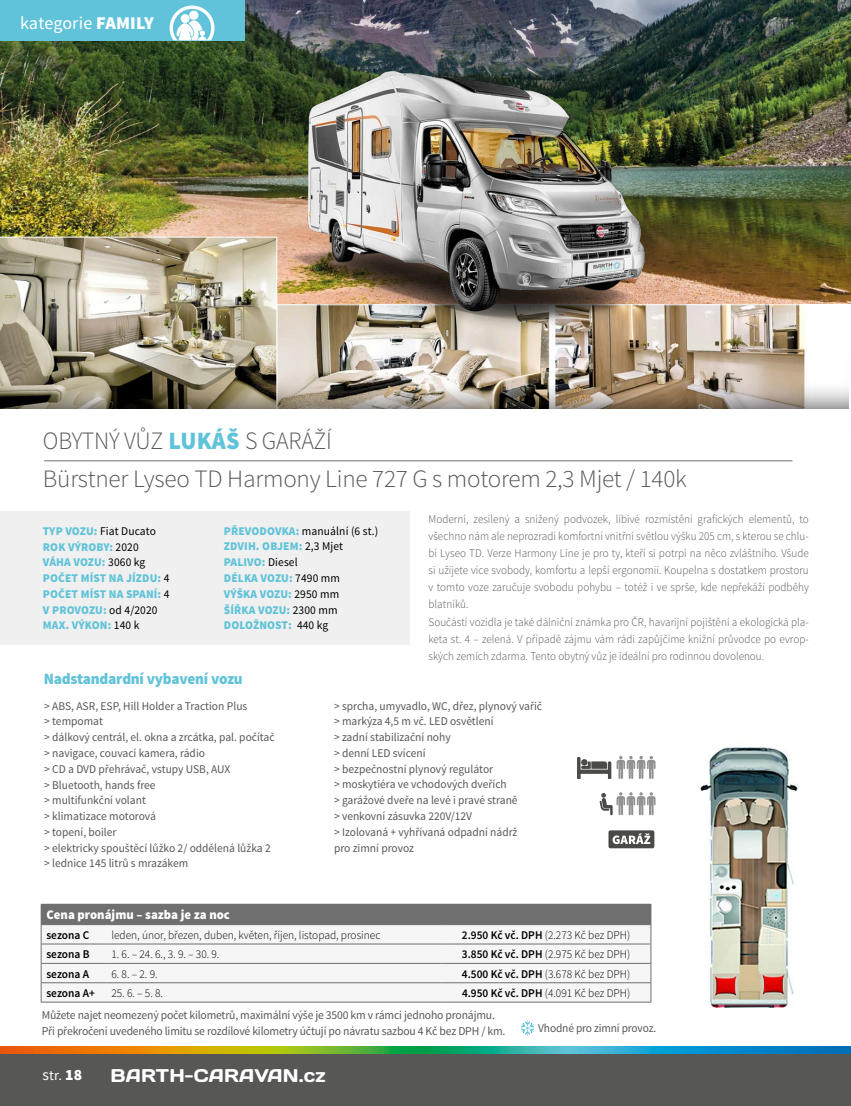
<style>
.page{position:relative;width:851px;height:1106px;background:#fff}
.page>*{position:absolute;margin:0;border:0;box-sizing:border-box;transform-origin:0 0}
.t1{font:300 24.9px/38.1px "Source Sans Pro";letter-spacing:-.01em;color:#575756;scale:.96 1}
.t2{font:18.45px "Days";letter-spacing:.01em;color:#fff}
.t3{font:18px "Source Sans Pro";letter-spacing:.005em;color:#fff}
.t4{font:900 15.75px "Source Sans Pro";letter-spacing:-.015em;color:#61c3d9}
.t5{font:14.4px "Source Sans Pro";color:#fff}
.t6{font:900 13.2px "Source Sans Pro";color:#fff}
.t7{font:12px/16.5px "Source Sans Pro";letter-spacing:-.015em;color:#575756}
.t8{font:11.85px/15.8px "Source Sans Pro";color:#575756}
.t9{font:300 11.85px/17.1px "Source Sans Pro";letter-spacing:.005em;color:#575756;scale:.94 1}
.t10{font:900 11.85px/15.8px "Source Sans Pro";letter-spacing:.01em;color:#61c3d9}
.t11{font:300 11.85px "Source Sans Pro";color:#000;scale:.96 1}
.t12{font:600 11.85px "Source Sans Pro";color:#000;scale:.96 1}
.s1{font-weight:900}
.s2{font-weight:900;color:#61c3d9}
.s3{font-weight:400;color:#000}
.s4{font-weight:600}
.s5{font-size:15.75px}
.s6{font-weight:900;font-size:15.75px}
</style>
<div class="page">
<div style="left:0;top:1046px;width:850px;height:60px;background:#575756"></div>
<svg style="left:0;top:1046px;width:850px;height:7px;background:#649b66"></svg>
<img style="left:0;top:0;width:850px;height:304px">
<img style="left:700px;top:747px;width:98px;height:261px">
<svg style="left:577px;top:756px;width:78px;height:23px"></svg>
<svg style="left:599px;top:792px;width:56px;height:23px"></svg>
<div style="left:608px;top:830px;width:46px;height:18px;background:#4a4a49;border-radius:2px"></div>
<svg style="left:612px;top:833px;width:38px;height:11px"></svg>
<svg style="left:521px;top:1020px;width:13px;height:15px"></svg>
<div style="left:0;top:511px;width:409px;height:133px;background:#f0f0f0"></div>
<img style="left:278px;top:342px;width:272px;height:39px">
<svg style="left:0;top:237px;width:277px;height:144px;background:#afa792"></svg>
<img style="left:554px;top:306px;width:251px;height:75px">
<div style="left:0;top:381px;width:848px;height:56px;background:#000;opacity:.79"></div>
<div style="left:0;top:409px;width:848px;height:28px;background:#fff"></div>
<img style="left:261px;top:62px;width:448px;height:280px">
<hr style="left:44px;top:460px;width:748px;height:1px;background:#706f6f">
<div style="left:0;top:0;width:244px;height:40px;background:#61c3d9"></div>
<svg style="left:169px;top:6px;width:45px;height:34px"></svg>
<div style="left:41px;top:904px;width:609px;height:20px;background:#706f6f"></div>
<svg style="left:42px;top:925px;width:608px;height:59px;fill:#f6f6f6"></svg>
<hr style="left:41px;top:924px;width:65px;height:1px;background:#706f6f">
<hr style="left:106px;top:924px;width:335px;height:1px;background:#706f6f">
<hr style="left:441px;top:924px;width:210px;height:1px;background:#706f6f">
<hr style="left:41px;top:943px;width:65px;height:1px;background:#706f6f">
<hr style="left:106px;top:943px;width:335px;height:1px;background:#706f6f">
<hr style="left:441px;top:943px;width:210px;height:1px;background:#706f6f">
<hr style="left:41px;top:963px;width:65px;height:1px;background:#706f6f">
<hr style="left:106px;top:963px;width:335px;height:1px;background:#706f6f">
<hr style="left:441px;top:963px;width:210px;height:1px;background:#706f6f">
<hr style="left:41px;top:982px;width:65px;height:1px;background:#706f6f">
<svg style="left:41px;top:925px;width:1px;height:76px"></svg>
<hr style="left:106px;top:982px;width:335px;height:1px;background:#706f6f">
<hr style="left:441px;top:982px;width:210px;height:1px;background:#706f6f">
<svg style="left:650px;top:904px;width:1px;height:97px"></svg>
<hr style="left:41px;top:1001px;width:65px;height:1px;background:#706f6f">
<hr style="left:106px;top:1001px;width:335px;height:1px;background:#706f6f">
<hr style="left:441px;top:1001px;width:210px;height:1px;background:#706f6f">
<h3 class="t3" style="left:20px;top:12px;width:135px">kategorie <span class="s1">FAMILY</span></h3>
<h1 class="t1" style="left:43px;top:422px;width:672px">OBYTNÝ VŮZ <span class="s2">LUKÁŠ</span> S GARÁŽÍ<br>Bürstner Lyseo TD Harmony Line 727 G s motorem 2,3 Mjet / 140k</h1>
<p class="t10" style="left:43px;top:523px;width:128px">TYP VOZU: <span class="s3">Fiat Ducato<br></span>ROK VÝROBY: <span class="s3">2020<br></span>VÁHA VOZU: <span class="s3">3060 kg<br></span>POČET MÍST NA JÍZDU: <span class="s3">4<br></span>POČET MÍST NA SPANÍ: <span class="s3">4<br></span>V PROVOZU: <span class="s3">od 4/2020<br></span>MAX. VÝKON: <span class="s3">140 k</span></p>
<p class="t10" style="left:224px;top:523px;width:156px">PŘEVODOVKA: <span class="s3">manuální (6 st.)<br></span>ZDVIH. OBJEM: <span class="s3">2,3 Mjet<br></span>PALIVO: <span class="s3">Diesel<br></span>DÉLKA VOZU: <span class="s3">7490 mm<br></span>VÝŠKA VOZU: <span class="s3">2950 mm<br></span>ŠÍŘKA VOZU: <span class="s3">2300 mm<br></span>DOLOŽNOST: <span class="s3">440 kg</span></p>
<p class="t9" style="left:428px;top:510px;width:406px">Moderní, zesílený a snížený podvozek, líbivé rozmístění grafických elementů, to všechno nám ale neprozradí komfortní vnitřní světlou výšku 205 cm, s kterou se chlu&shy;bí Lyseo TD. Verze Harmony Line je pro ty, kteří si potrpí na něco zvláštního. Všude si užijete více svobody, komfortu a lepší ergonomii. Koupelna s dostatkem prostoru v tomto voze zaručuje svobodu pohybu – totéž i ve sprše, kde nepřekáží podběhy blatníků.<br>Součástí vozidla je také dálniční známka pro ČR, havarijní pojištění a ekologická pla&shy;keta st. 4 – zelená. V případě zájmu vám rádi zapůjčíme knižní průvodce po evrop&shy;ských zemích zdarma. Tento obytný vůz je ideální pro rodinnou dovolenou.</p>
<h3 class="t4" style="left:44px;top:668px;width:200px">Nadstandardní vybavení vozu</h3>
<p class="t8" style="left:44px;top:698px;width:232px">&gt; ABS, ASR, ESP, Hill Holder a Traction Plus<br>&gt; tempomat<br>&gt; dálkový centrál, el. okna a zrcátka, pal. počítač &gt; navigace, couvací kamera, rádio<br>&gt; CD a DVD přehrávač, vstupy USB, AUX<br>&gt; Bluetooth, hands free<br>&gt; multifunkční volant<br>&gt; klimatizace motorová<br>&gt; topení, boiler<br>&gt; elektricky spouštěcí lůžko 2/ oddělená lůžka 2 &gt; lednice 145 litrů s mrazákem</p>
<p class="t8" style="left:334px;top:698px;width:209px">&gt; sprcha, umyvadlo, WC, dřez, plynový vařič &gt; markýza 4,5 m vč. LED osvětlení<br>&gt; zadní stabilizační nohy<br>&gt; denní LED svícení<br>&gt; bezpečnostní plynový regulátor<br>&gt; moskytiéra ve vchodových dveřích<br>&gt; garážové dveře na levé i pravé straně<br>&gt; venkovní zásuvka 220V/12V<br>&gt; Izolovaná + vyhřívaná odpadní nádrž<br>pro zimní provoz</p>
<p class="t6" style="left:46px;top:906px;width:185px">Cena pronájmu – sazba je za noc</p>
<p class="t12" style="left:46px;top:927px;width:46px">sezona C</p>
<p class="t11" style="left:111px;top:927px;width:282px">leden, únor, březen, duben, květen, říjen, listopad, prosinec</p>
<p class="t11" style="left:462px;top:927px;width:177px"><span class="s4">2.950 Kč vč. DPH</span> (2.273 Kč bez DPH)</p>
<p class="t12" style="left:46px;top:946px;width:46px">sezona B</p>
<p class="t11" style="left:111px;top:947px;width:114px">1. 6. – 24. 6., 3. 9. – 30. 9.</p>
<p class="t11" style="left:462px;top:947px;width:177px"><span class="s4">3.850 Kč vč. DPH</span> (2.975 Kč bez DPH)</p>
<p class="t12" style="left:46px;top:966px;width:46px">sezona A</p>
<p class="t11" style="left:111px;top:966px;width:50px">6. 8. – 2. 9.</p>
<p class="t11" style="left:462px;top:966px;width:177px"><span class="s4">4.500 Kč vč. DPH</span> (3.678 Kč bez DPH)</p>
<p class="t12" style="left:46px;top:985px;width:52px">sezona A+</p>
<p class="t11" style="left:111px;top:985px;width:55px">25. 6. – 5. 8.</p>
<p class="t11" style="left:462px;top:985px;width:177px"><span class="s4">4.950 Kč vč. DPH</span> (4.091 Kč bez DPH)</p>
<p class="t7" style="left:42px;top:1006px;width:465px">Můžete najet neomezený počet kilometrů, maximální výše je 3500 km v rámci jednoho pronájmu.<br>Při překročení uvedeného limitu se rozdílové kilometry účtují po návratu sazbou 4 Kč bez DPH / km.</p>
<p class="t5" style="left:43px;top:1066px;width:41px"><span class="s5">s</span>tr. <span class="s6">18</span></p>
<h2 class="t2" style="left:111px;top:1063px;width:216px">BARTH-CARAVAN.cz</h2>
<p class="t8" style="left:538px;top:1020px;width:119px">Vhodné pro zimní provoz.</p>
</div>
